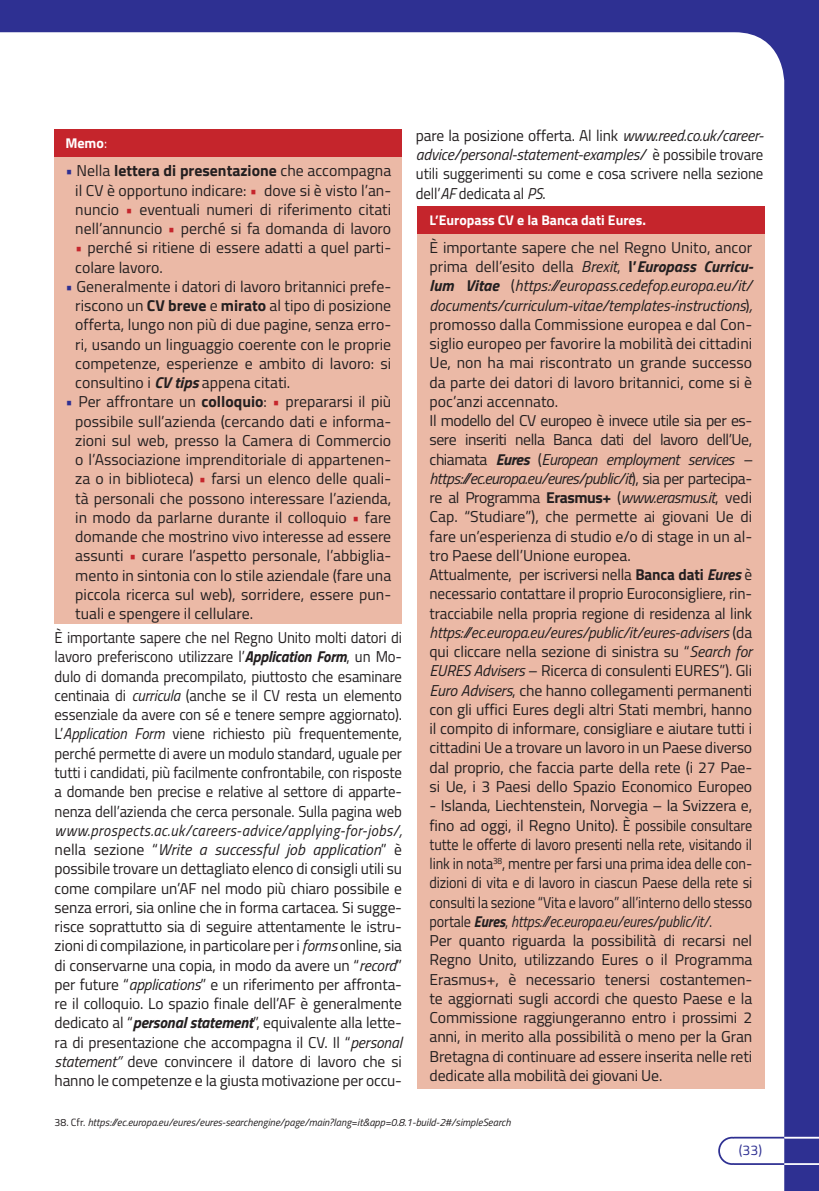
<style>
.page{position:relative;width:819px;height:1191px;background:#2e3092}
.page>*{position:absolute;margin:0;border:0;box-sizing:border-box;transform-origin:0 0}
.t1{font:15.75px/19.2px "Titillium";letter-spacing:-.01em;color:#231f20;text-align:justify}
.t2{font:15.75px/19.2px "Titillium";letter-spacing:-.01em;color:#231f20;text-align:justify;scale:.94 1}
.t3{font:700 14.17px "Titillium";color:#fff}
.t4{font:700 14px "Titillium";color:#fff}
.t5{font:14px "Titillium";color:#2e3092}
.t6{font:italic 10.5px "Titillium";color:#231f20}
.s1{font-weight:400}
.s2{color:#2e3092}
.s3{font-weight:700}
.s4{color:#c5252c}
.s5{font-weight:700;font-style:italic}
.s6{font-style:italic}
.s7{font-style:normal}
</style>
<div class="page">
<div style="left:0;top:32px;width:784px;height:1159px;background:#fff"></div>
<svg style="left:717px;top:1135px;width:102px;height:30px"></svg>
<hr style="left:784px;top:1136px;width:35px;height:2px;background:#fff">
<hr style="left:784px;top:1163px;width:35px;height:2px;background:#fff">
<div style="left:417px;top:214px;width:347px;height:875px;background:#ebb9a6"></div>
<div style="left:417px;top:206px;width:347px;height:27px;background:#c5252c"></div>
<div style="left:55px;top:133px;width:347px;height:491px;background:#ebb9a6"></div>
<div style="left:55px;top:129px;width:347px;height:28px;background:#c5252c"></div>
<p class="t3" style="left:65px;top:132px;width:43px">Memo<span class="s1">:</span></p>
<p class="t1" style="left:75px;top:160px;width:317px;text-indent:-10px"><span class="s2">•</span> Nella <span class="s3">lettera di presentazione</span> che accompagna il CV è opportuno indicare: <span class="s4">•</span> dove si è visto l’an&shy;nuncio <span class="s4">•</span> eventuali numeri di riferimento citati nell’annuncio <span class="s4">•</span> perché si fa domanda di lavoro</p>
<p class="t1" style="left:75px;top:237px;width:317px"><span class="s4">•</span> perché si ritiene di essere adatti a quel parti&shy;colare lavoro.</p>
<p class="t1" style="left:75px;top:276px;width:317px;text-indent:-10px"><span class="s2">•</span> Generalmente i datori di lavoro britannici prefe&shy;riscono un <span class="s3">CV breve</span> e <span class="s3">mirato</span> al tipo di posizione offerta, lungo non più di due pagine, senza erro&shy;ri, usando un linguaggio coerente con le proprie competenze, esperienze e ambito di lavoro: si consultino i <span class="s5">CV tips</span> appena citati.</p>
<p class="t1" style="left:75px;top:391px;width:317px;text-indent:-10px"><span class="s2">•</span> Per affrontare un <span class="s3">colloquio</span>: <span class="s4">•</span> prepararsi il più possibile sull’azienda (cercando dati e informa&shy;zioni sul web, presso la Camera di Commercio o l’Associazione imprenditoriale di appartenen&shy;za o in biblioteca) <span class="s4">•</span> farsi un elenco delle quali&shy;tà personali che possono interessare l’azienda, in modo da parlarne durante il colloquio <span class="s4">•</span> fare domande che mostrino vivo interesse ad essere assunti <span class="s4">•</span> curare l’aspetto personale, l’abbiglia&shy;mento in sintonia con lo stile aziendale (fare una piccola ricerca sul web), sorridere, essere pun&shy;tuali e spengere il cellulare.</p>
<p class="t2" style="left:55px;top:627px;width:371px">È importante sapere che nel Regno Unito molti datori di lavoro preferiscono utilizzare l’<span class="s5">Application Form</span>, un Mo&shy;dulo di domanda precompilato, piuttosto che esaminare centinaia di <span class="s6">curricula</span> (anche se il CV resta un elemento essenziale da avere con sé e tenere sempre aggiornato).<br>L’<span class="s6">Application Form</span> viene richiesto più frequentemente, perché permette di avere un modulo standard, uguale per tutti i candidati, più facilmente confrontabile, con risposte a domande ben precise e relative al settore di apparte&shy;nenza dell’azienda che cerca personale. Sulla pagina web</p>
<p class="t1" style="left:55px;top:820px;width:349px"><span class="s6">www.prospects.ac.uk/careers-advice/applying-for-jobs/, </span>nella sezione “<span class="s6">Write a successful job application</span>” è possibile trovare un dettagliato elenco di consigli utili su come compilare un’AF nel modo più chiaro possibile e senza errori, sia online che in forma cartacea. Si sugge&shy;risce soprattutto sia di seguire attentamente le istru&shy;zioni di compilazione, in particolare per i <span class="s6">forms</span> online, sia di conservarne una copia, in modo da avere un “<span class="s6">record</span>” per future “<span class="s6">applications</span>” e un riferimento per affronta&shy;re il colloquio. Lo spazio finale dell’AF è generalmente dedicato al “<span class="s5">personal statement</span>”, equivalente alla lette&shy;ra di presentazione che accompagna il CV. Il “<span class="s6">personal statement”</span> deve convincere il datore di lavoro che si hanno le competenze e la giusta motivazione per occu-</p>
<p class="t1" style="left:416px;top:125px;width:349px">pare la posizione offerta. Al link <span class="s6">www.reed.co.uk/career&shy;advice/personal-statement-examples/</span> è possibile trovare utili suggerimenti su come e cosa scrivere nella sezione dell’<span class="s6">AF</span> dedicata al <span class="s6">PS</span>.</p>
<p class="t4" style="left:429px;top:209px;width:218px">L’Europass CV e la Banca dati Eures.</p>
<p class="t1" style="left:429px;top:237px;width:325px">È importante sapere che nel Regno Unito, ancor prima dell’esito della <span class="s6">Brexit</span>, <span class="s3">l’</span><span class="s5">Europass Curricu&shy;lum Vitae</span> (<span class="s6">https://europass.cedefop.europa.eu/it/</span></p>
<p class="t1" style="left:429px;top:295px;width:324px"><span class="s6">documents/curriculum-vitae/templates-instructions</span>)<span class="s6">, </span>promosso dalla Commissione europea e dal Con&shy;siglio europeo per favorire la mobilità dei cittadini Ue, non ha mai riscontrato un grande successo da parte dei datori di lavoro britannici, come si è poc’anzi accennato.</p>
<p class="t1" style="left:429px;top:410px;width:324px">Il modello del CV europeo è invece utile sia per es&shy;sere inseriti nella Banca dati del lavoro dell’Ue, chiamata <span class="s5">Eures</span> (<span class="s6">European employment services –</span></p>
<p class="t1" style="left:429px;top:468px;width:324px"><span class="s6">https://ec.europa.eu/eures/public/it</span>), sia per partecipa&shy;re al Programma <span class="s3">Erasmus+</span> (<span class="s6">www.erasmus.it</span>, vedi Cap. “Studiare”), che permette ai giovani Ue di fare un’esperienza di studio e/o di stage in un al&shy;tro Paese dell’Unione europea.</p>
<p class="t1" style="left:429px;top:564px;width:324px">Attualmente, per iscriversi nella <span class="s3">Banca dati</span> <span class="s5">Eures</span> è necessario contattare il proprio Euroconsigliere, rin&shy;tracciabile nella propria regione di residenza al link <span class="s6">https://ec.europa.eu/eures/public/it/eures-advisers</span> (da qui cliccare nella sezione di sinistra su “<span class="s6">Search for EURES Advisers</span> – Ricerca di consulenti EURES”). Gli <span class="s6">Euro Advisers</span>, che hanno collegamenti permanenti con gli uffici Eures degli altri Stati membri, hanno il compito di informare, consigliare e aiutare tutti i cittadini Ue a trovare un lavoro in un Paese diverso dal proprio, che faccia parte della rete (i 27 Pae&shy;si Ue, i 3 Paesi dello Spazio Economico Europeo</p>
<p class="t1" style="left:429px;top:795px;width:324px">- Islanda, Liechtenstein, Norvegia – la Svizzera e, fino ad oggi, il Regno Unito). È possibile consultare tutte le offerte di lavoro presenti nella rete, visitando il link in nota<sup>38</sup>, mentre per farsi una prima idea delle con&shy;dizioni di vita e di lavoro in ciascun Paese della rete si consulti la sezione “Vita e lavoro” all’interno dello stesso portale <span class="s5">Eures</span>, <span class="s6">https://ec.europa.eu/eures/public/it/</span>.</p>
<p class="t1" style="left:429px;top:930px;width:324px">Per quanto riguarda la possibilità di recarsi nel Regno Unito, utilizzando Eures o il Programma Erasmus+, è necessario tenersi costantemen&shy;te aggiornati sugli accordi che questo Paese e la Commissione raggiungeranno entro i prossimi 2 anni, in merito alla possibilità o meno per la Gran Bretagna di continuare ad essere inserita nelle reti dedicate alla mobilità dei giovani Ue.</p>
<p class="t6" style="left:55px;top:1114px;width:457px"><span class="s7">38. Cfr.</span> https://ec.europa.eu/eures/eures-searchengine/page/main?lang=it&amp;app=0.8.1-build-2#/simpleSearch</p>
<p class="t5" style="left:739px;top:1139px;width:25px">(33)</p>
</div>
